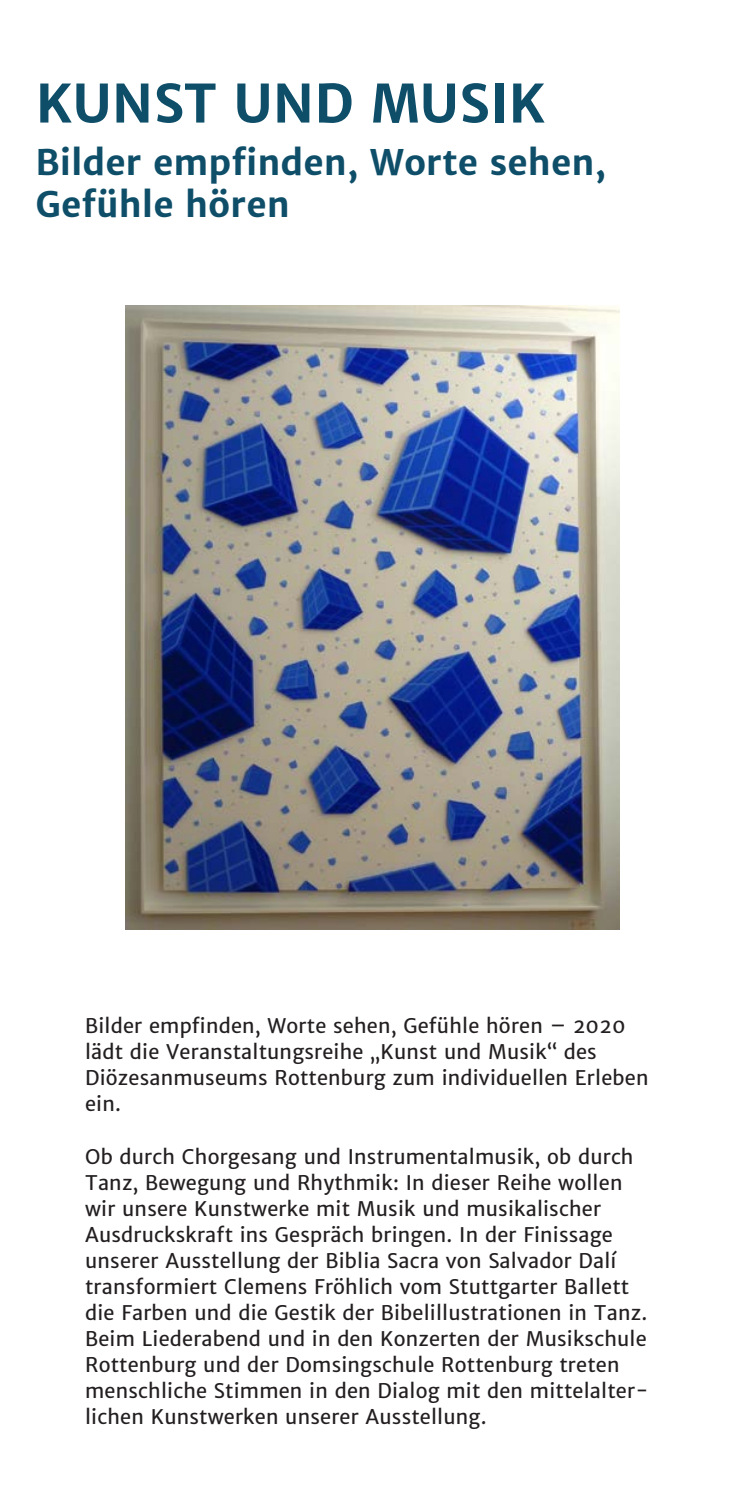
<style>
.page{position:relative;width:745px;height:1489px;background:#fff}
.page>*{position:absolute;margin:0;border:0;box-sizing:border-box;transform-origin:0 0}
.t1{font:700 52.5px "Merriweather Sans";color:#0e4e69}
.t2{font:700 35px/42px "Merriweather Sans";color:#0e4e69}
.t3{font:20px/26px "Merriweather Sans";letter-spacing:.01em;color:#231f20}
</style>
<div class="page">
<img style="left:126px;top:305px;width:492px;height:624px">
<h1 class="t1" style="left:35px;top:71px;width:511px">KUNST UND MUSIK</h1>
<h2 class="t2" style="left:35px;top:142px;width:572px">Bilder empfinden, Worte sehen,<br>Gefühle hören</h2>
<p class="t3" style="left:85px;top:1013px;width:564px">Bilder empfinden, Worte sehen, Gefühle hören – 2020 lädt die Veranstaltungsreihe „Kunst und Musik“ des Diözesanmuseums Rottenburg zum individuellen Erleben ein.</p>
<p class="t3" style="left:85px;top:1143px;width:564px">Ob durch Chorgesang und Instrumentalmusik, ob durch Tanz, Bewegung und Rhythmik: In dieser Reihe wollen wir unsere Kunstwerke mit Musik und musikalischer Ausdruckskraft ins Gespräch bringen. In der Finissage unserer Ausstellung der Biblia Sacra von Salvador Dalí transformiert Clemens Fröhlich vom Stuttgarter Ballett die Farben und die Gestik der Bibelillustrationen in Tanz.<br>Beim Liederabend und in den Konzerten der Musikschule Rottenburg und der Domsingschule Rottenburg treten menschliche Stimmen in den Dialog mit den mittelalter&shy;lichen Kunstwerken unserer Ausstellung.</p>
</div>
